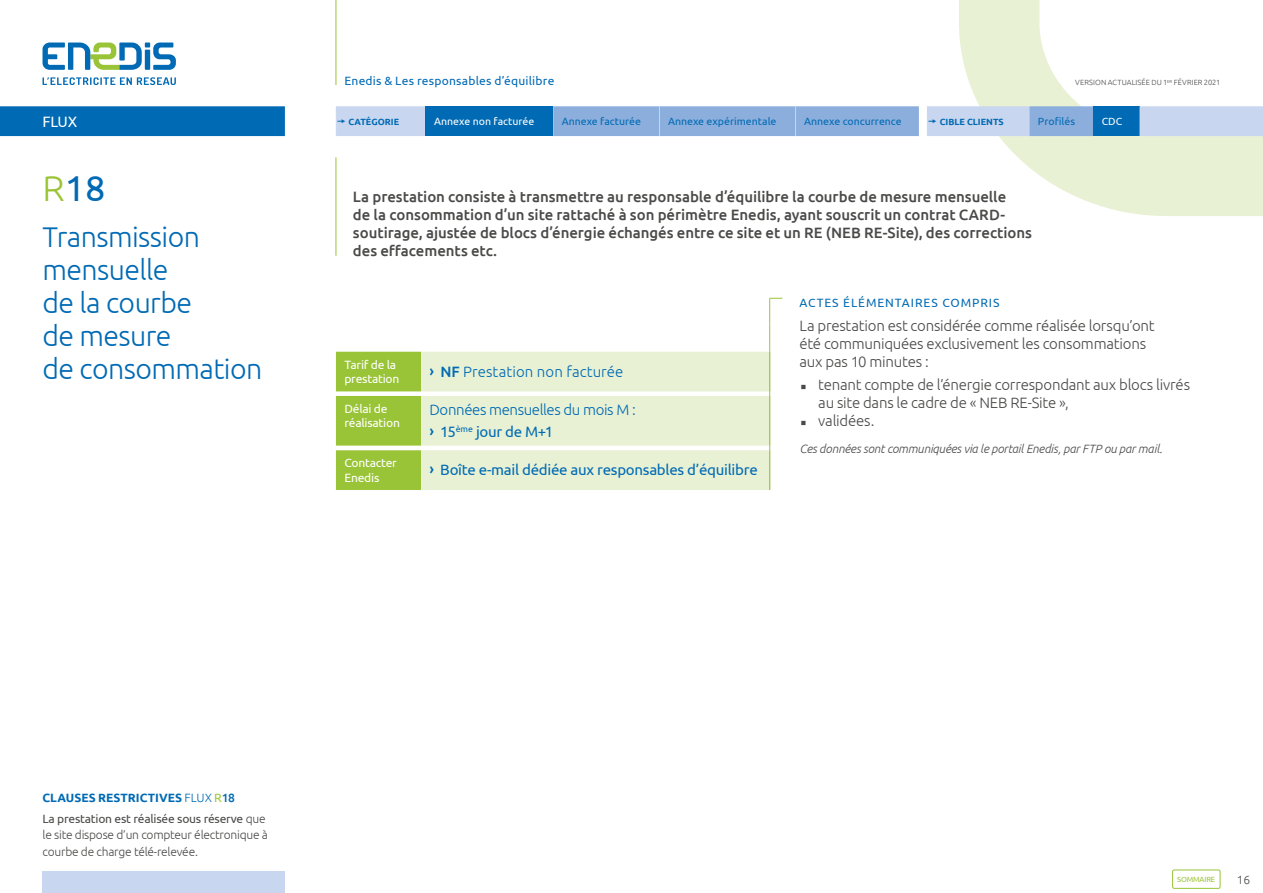
<style>
.page{position:relative;width:1263px;height:893px;background:#fff}
.page>*{position:absolute;margin:0;border:0;box-sizing:border-box;transform-origin:0 0}
.t1{font:36px "Ubuntu";color:#006ab4}
.t2{font:300 28.5px/33px "Ubuntu";letter-spacing:-.02em;color:#006ab4}
.t3{font:500 15px/18px "Ubuntu";letter-spacing:-.005em;color:#4a4a49}
.t4{font:300 15px/18px "Ubuntu";letter-spacing:-.015em;color:#4a4a49}
.t5{font:15px "Ubuntu";letter-spacing:-.02em;color:#006ab4}
.t6{font:300 15px/22.2px "Ubuntu";letter-spacing:-.025em;color:#006ab4}
.t7{font:300 15px "Ubuntu";letter-spacing:.005em;color:#006ab4}
.t8{font:15px "Ubuntu";color:#fff}
.t9{font:300 12px/16.5px "Ubuntu";letter-spacing:-.02em;color:#4a4a49}
.t10{font:12px/20.7px "Ubuntu";letter-spacing:-.02em;color:#4a4a49}
.t11{font:italic 300 12px "Ubuntu";letter-spacing:-.01em;color:#4a4a49}
.t12{font:12px/14.4px "Ubuntu";letter-spacing:-.02em;color:#fff}
.t13{font:12px "Ubuntu";letter-spacing:.02em;color:#006ab4}
.t14{font:12px "Ubuntu";letter-spacing:.075em;color:#006ab4}
.t15{font:10.5px "Ubuntu";color:#006ab4}
.t16{font:10.5px "Ubuntu";color:#fff}
.t17{font:700 9px "Ubuntu";color:#006ab4}
.t18{font:300 7.5px "Ubuntu";letter-spacing:.01em;color:#4a4a49}
.t19{font:7.5px "Ubuntu";letter-spacing:-.02em;color:#9ac437}
.s1{font-weight:300;color:#9ac437}
.s2{font-weight:500}
.s3{font-weight:400}
.s4{font-weight:700;color:#006ab4}
.s5{font-weight:300;color:#006ab4}
.s6{color:#9ac437}
.s7{font-weight:500;color:#006ab4}
.s8{font-weight:300}
</style>
<div class="page">
<svg style="left:43px;top:43px;width:133px;height:27px"></svg>
<svg style="left:43px;top:77px;width:133px;height:8px"></svg>
<div style="left:43px;top:872px;width:242px;height:21px;background:#c9d6ef"></div>
<hr style="left:336px;top:0;width:1px;height:85px;background:#9ac437">
<svg style="left:959px;top:0;width:304px;height:216px"></svg>
<div style="left:1172px;top:870px;width:48px;height:19px;border:1px solid #9ac437;border-radius:2px"></div>
<hr style="left:336px;top:157px;width:1px;height:99px;background:#9ac437">
<svg style="left:769px;top:298px;width:13px;height:54px"></svg>
<div style="left:0;top:106px;width:285px;height:30px;background:#006ab4"></div>
<svg style="left:336px;top:352px;width:85px;height:138px;background:#a0c744"></svg>
<svg style="left:421px;top:352px;width:349px;height:138px;background:#e9f1d6"></svg>
<hr style="left:769px;top:396px;width:1px;height:50px;background:#9ac437">
<hr style="left:769px;top:352px;width:1px;height:39px;background:#9ac437">
<hr style="left:769px;top:450px;width:1px;height:40px;background:#9ac437">
<svg style="left:336px;top:106px;width:927px;height:30px;background:#88b0db"></svg>
<p class="t13" style="left:344px;top:76px;width:211px">Enedis &amp; Les responsables d’équilibre</p>
<p class="t18" style="left:1075px;top:79px;width:147px">VERSION ACTUALISÉE DU 1<sup>ER</sup> FÉVRIER 2021</p>
<p class="t8" style="left:43px;top:115px;width:36px">FLUX</p>
<p class="t17" style="left:349px;top:117px;width:52px">CATÉGORIE</p>
<p class="t16" style="left:434px;top:115px;width:102px">Annexe non facturée</p>
<p class="t15" style="left:562px;top:115px;width:81px">Annexe facturée</p>
<p class="t15" style="left:668px;top:115px;width:110px">Annexe expérimentale</p>
<p class="t15" style="left:804px;top:115px;width:99px">Annexe concurrence</p>
<p class="t17" style="left:940px;top:117px;width:66px">CIBLE CLIENTS</p>
<p class="t15" style="left:1038px;top:115px;width:39px">Profilés</p>
<p class="t16" style="left:1102px;top:117px;width:22px">CDC</p>
<h1 class="t1" style="left:43px;top:173px;width:65px"><span class="s1">R</span>18</h1>
<h2 class="t2" style="left:43px;top:222px;width:221px">Transmission mensuelle<br>de la courbe<br>de mesure<br>de consommation</h2>
<p class="t3" style="left:353px;top:188px;width:680px">La prestation consiste à transmettre au responsable d’équilibre la courbe de mesure mensuelle<br>de la consommation d’un site rattaché à son périmètre Enedis, ayant souscrit un contrat CARD&shy;soutirage, ajustée de blocs d’énergie échangés entre ce site et un RE (NEB RE-Site), des corrections des effacements etc.</p>
<p class="t14" style="left:799px;top:297px;width:202px">ACTES ÉLÉMENTAIRES COMPRIS</p>
<p class="t4" style="left:799px;top:318px;width:357px">La prestation est considérée comme réalisée lorsqu’ont été communiquées exclusivement les consommations aux pas 10 minutes :</p>
<p class="t4" style="left:799px;top:376px;width:392px">◾ tenant compte de l’énergie correspondant aux blocs livrés</p>
<p class="t4" style="left:818px;top:394px;width:252px">au site dans le cadre de « NEB RE-Site »,</p>
<p class="t4" style="left:799px;top:412px;width:76px">◾ validées.</p>
<p class="t11" style="left:799px;top:443px;width:364px">Ces données sont communiquées via le portail Enedis, par FTP ou par mail.</p>
<p class="t12" style="left:344px;top:357px;width:56px">Tarif de la prestation</p>
<p class="t7" style="left:429px;top:365px;width:195px"><span class="s2">› NF</span> Prestation non facturée</p>
<p class="t12" style="left:344px;top:402px;width:57px">Délai de réalisation</p>
<p class="t6" style="left:429px;top:399px;width:208px">Données mensuelles du mois M : <span class="s2">›</span> <span class="s3">15</span><sup>ème</sup> <span class="s3">jour de M+1</span></p>
<p class="t12" style="left:344px;top:456px;width:54px">Contacter<br>Enedis</p>
<p class="t5" style="left:429px;top:461px;width:330px"><span class="s2">›</span> Boîte e-mail dédiée aux responsables d’équilibre</p>
<p class="t10" style="left:43px;top:788px;width:225px"><span class="s4">CLAUSES RESTRICTIVES</span> <span class="s5">FLUX</span> <span class="s6">R</span><span class="s7">18<br></span>La prestation est réalisée sous réserve <span class="s8">que</span></p>
<p class="t9" style="left:43px;top:827px;width:227px">le site dispose d’un compteur électronique à courbe de charge télé-relevée.</p>
<p class="t19" style="left:1177px;top:876px;width:40px">SOMMAIRE</p>
<p class="t9" style="left:1237px;top:872px;width:15px">16</p>
</div>
